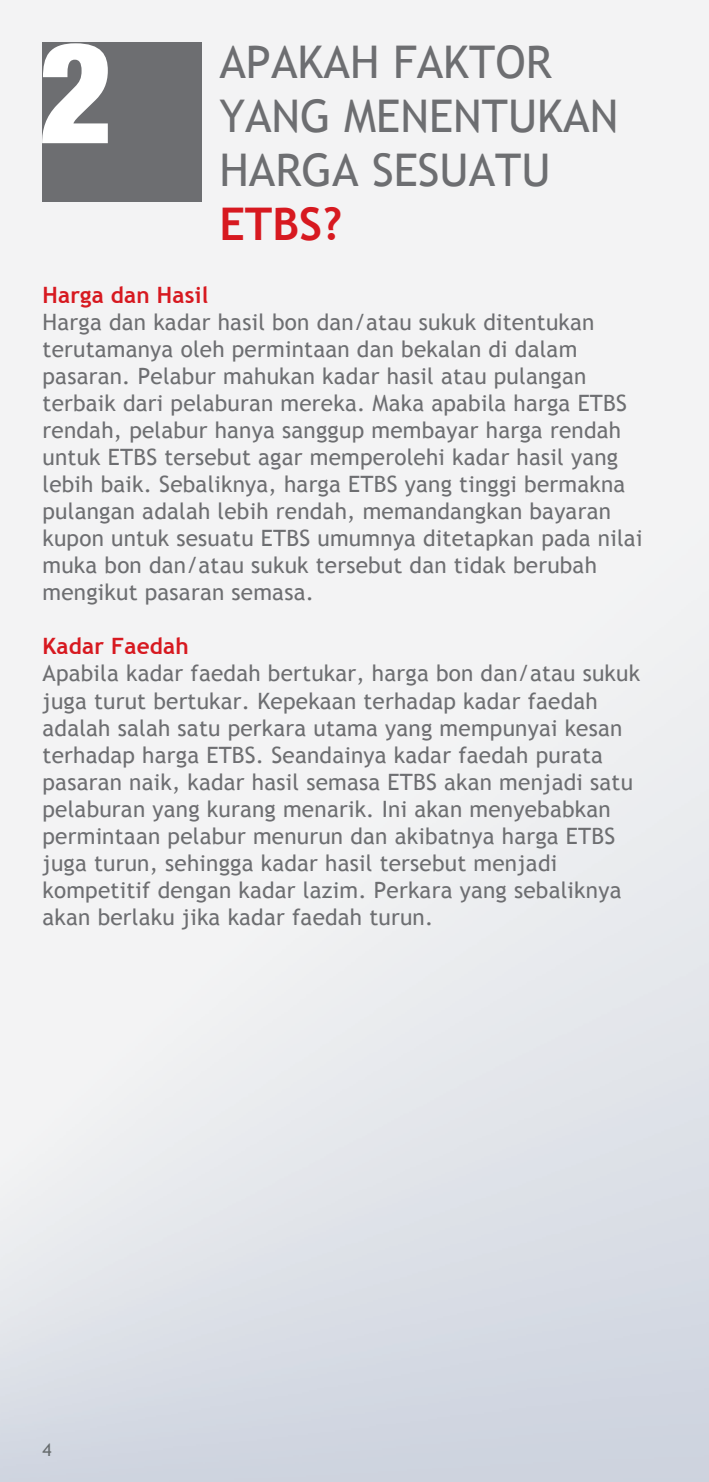
<style>
.page{position:relative;width:709px;height:1482px;background:#fff}
.page>*{position:absolute;margin:0;border:0;box-sizing:border-box;transform-origin:0 0}
.t1{font:45px/54px "Trebuchet MS";color:#6d6e71}
.t2{font:700 45px "Trebuchet MS";color:#d71920}
.t3{font:22.5px/27px "Trebuchet MS";letter-spacing:.01em;color:#6d6e71}
.t4{font:700 22.5px "Trebuchet MS";letter-spacing:.01em;color:#d71920}
.t5{font:17.5px "Trebuchet MS";color:#656a6c}
</style>
<div class="page">
<div style="left:42px;top:43px;width:160px;height:159px;background:#6d6e71"></div>
<svg style="left:42px;top:43px;width:66px;height:100px"></svg>
<h1 class="t1" style="left:219px;top:36px;width:400px">APAKAH FAKTOR<br>YANG MENENTUKAN<br>HARGA SESUATU</h1>
<h1 class="t2" style="left:219px;top:196px;width:124px">ETBS?</h1>
<p class="t4" style="left:43px;top:281px;width:167px">Harga dan Hasil</p>
<p class="t3" style="left:43px;top:309px;width:601px">Harga dan kadar hasil bon dan/atau sukuk ditentukan terutamanya oleh permintaan dan bekalan di dalam pasaran. Pelabur mahukan kadar hasil atau pulangan terbaik dari pelaburan mereka. Maka apabila harga ETBS rendah, pelabur hanya sanggup membayar harga rendah untuk ETBS tersebut agar memperolehi kadar hasil yang lebih baik. Sebaliknya, harga ETBS yang tinggi bermakna pulangan adalah lebih rendah, memandangkan bayaran kupon untuk sesuatu ETBS umumnya ditetapkan pada nilai muka bon dan/atau sukuk tersebut dan tidak berubah mengikut pasaran semasa.</p>
<p class="t4" style="left:43px;top:632px;width:148px">Kadar Faedah</p>
<p class="t3" style="left:43px;top:660px;width:599px">Apabila kadar faedah bertukar, harga bon dan/atau sukuk juga turut bertukar. Kepekaan terhadap kadar faedah adalah salah satu perkara utama yang mempunyai kesan terhadap harga ETBS. Seandainya kadar faedah purata pasaran naik, kadar hasil semasa ETBS akan menjadi satu pelaburan yang kurang menarik. Ini akan menyebabkan permintaan pelabur menurun dan akibatnya harga ETBS juga turun, sehingga kadar hasil tersebut menjadi kompetitif dengan kadar lazim. Perkara yang sebaliknya akan berlaku jika kadar faedah turun.</p>
<p class="t5" style="left:43px;top:1439px;width:11px">4</p>
</div>
